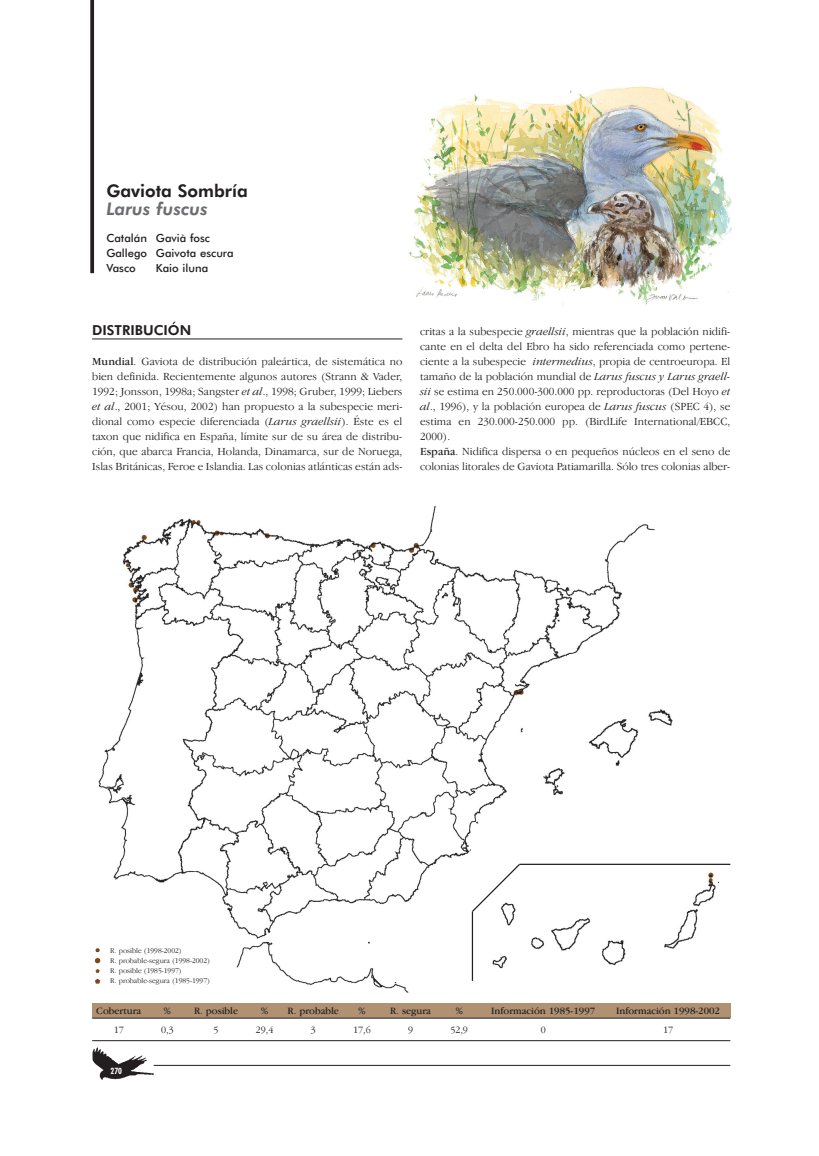
<style>
.page{position:relative;width:819px;height:1156px;background:#fff}
.page>*{position:absolute;margin:0;border:0;box-sizing:border-box;transform-origin:0 0}
.t1{font:800 17.5px "Futura BT";color:#231f20}
.t2{font:italic 800 17.5px "Futura BT";color:#6c6d70}
.t3{font:800 13.75px "Futura BT";color:#231f20}
.t4{font:300 11.25px/15px "Garamond IT Cby BT";letter-spacing:.005em;color:#231f20;text-align:justify}
.t5{font:500 11.25px/15px "Futura BT";color:#231f20}
.t6{font:10px "Garamond IT Cby BT";color:#231f20}
.t7{font:300 10px "Garamond IT Cby BT";color:#231f20}
.t8{font:700 condensed 8.75px "Futura BT";color:#fff}
.t9{font:300 7.5px/10px "Garamond IT Cby BT";color:#231f20}
.s1{font-weight:400}
.s2{font-style:italic}
</style>
<div class="page">
<hr style="left:92px;top:338px;width:310px;height:1px;background:#231f20">
<img style="left:409px;top:86px;width:323px;height:219px">
<svg style="left:90px;top:0;width:4px;height:273px"></svg>
<img style="left:98px;top:505px;width:620px;height:487px">
<div style="left:92px;top:1002px;width:638px;height:15px;background:#b09171"></div>
<hr style="left:92px;top:1017px;width:638px;height:1px;background:#231f20">
<hr style="left:92px;top:1040px;width:638px;height:1px;background:#231f20">
<img style="left:94px;top:945px;width:14px;height:40px">
<img style="left:92px;top:1047px;width:68px;height:33px">
<hr style="left:154px;top:1064px;width:576px;height:1px;background:#231f20">
<hr style="left:472px;top:911px;width:1px;height:69px;background:#231f20">
<svg style="left:470px;top:862px;width:51px;height:51px"></svg>
<hr style="left:519px;top:863px;width:211px;height:1px;background:#231f20">
<h1 class="t1" style="left:106px;top:184px;width:143px">Gaviota Sombría</h1>
<h1 class="t2" style="left:106px;top:202px;width:103px">Larus fuscus</h1>
<p class="t5" style="left:106px;top:232px;width:129px">Catalán Gavià fosc<br>Gallego Gaivota escura<br>Vasco</p>
<p class="t5" style="left:156px;top:262px;width:54px">Kaio iluna</p>
<p class="t3" style="left:92px;top:324px;width:101px">DISTRIBUCIÓN</p>
<p class="t4" style="left:92px;top:355px;width:312px"><span class="s1">Mundial</span>. Gaviota de distribución paleártica, de sistemática no bien definida. Recientemente algunos autores (Strann &amp; Vader, 1992; Jonsson, 1998a; Sangster <span class="s2">et al</span>., 1998; Gruber, 1999; Liebers <span class="s2">et al</span>., 2001; Yésou, 2002) han propuesto a la subespecie meri&shy;dional como especie diferenciada (<span class="s2">Larus graellsii</span>). Éste es el taxon que nidifica en España, límite sur de su área de distribu&shy;ción, que abarca Francia, Holanda, Dinamarca, sur de Noruega, Islas Británicas, Feroe e Islandia. Las colonias atlánticas están ads-</p>
<p class="t4" style="left:420px;top:325px;width:312px;text-align:left">critas a la subespecie <span class="s2">graellsii</span>, mientras que la población nidifi&shy;cante en el delta del Ebro ha sido referenciada como pertene&shy;ciente a la subespecie <span class="s2">intermedius</span>, propia de centroeuropa. El tamaño de la población mundial de <span class="s2">Larus fuscus y Larus graell&shy;sii</span> se estima en 250.000-300.000 pp. reproductoras (Del Hoyo <span class="s2">et al</span>., 1996), y la población europea de <span class="s2">Larus fuscus</span> (SPEC 4), se estima en 230.000-250.000 pp. (BirdLife International/EBCC, 2000).<br><span class="s1">España</span>. Nidifica dispersa o en pequeños núcleos en el seno de colonias litorales de Gaviota Patiamarilla. Sólo tres colonias alber-</p>
<p class="t9" style="left:110px;top:946px;width:101px">R. posible (1998-2002)<br>R. probable-segura (1998-2002)<br>R. posible (1985-1997)<br>R. probable-segura (1985-1997)</p>
<p class="t6" style="left:96px;top:1007px;width:46px">Cobertura</p>
<p class="t7" style="left:114px;top:1025px;width:12px">17</p>
<p class="t8" style="left:110px;top:1066px;width:13px">270</p>
<p class="t6" style="left:164px;top:1007px;width:9px">%</p>
<p class="t7" style="left:161px;top:1025px;width:14px">0,3</p>
<p class="t6" style="left:194px;top:1007px;width:46px">R. posible</p>
<p class="t7" style="left:213px;top:1025px;width:7px">5</p>
<p class="t6" style="left:261px;top:1007px;width:9px">%</p>
<p class="t7" style="left:256px;top:1025px;width:19px">29,4</p>
<p class="t6" style="left:287px;top:1007px;width:53px">R. probable</p>
<p class="t7" style="left:311px;top:1025px;width:7px">3</p>
<p class="t6" style="left:358px;top:1007px;width:9px">%</p>
<p class="t7" style="left:353px;top:1025px;width:19px">17,6</p>
<p class="t6" style="left:390px;top:1007px;width:42px">R. segura</p>
<p class="t7" style="left:408px;top:1025px;width:7px">9</p>
<p class="t6" style="left:455px;top:1007px;width:9px">%</p>
<p class="t7" style="left:450px;top:1025px;width:19px">52,9</p>
<p class="t6" style="left:491px;top:1007px;width:105px">Información 1985-1997</p>
<p class="t7" style="left:540px;top:1025px;width:7px">0</p>
<p class="t6" style="left:616px;top:1007px;width:105px">Información 1998-2002</p>
<p class="t7" style="left:663px;top:1025px;width:12px">17</p>
</div>
